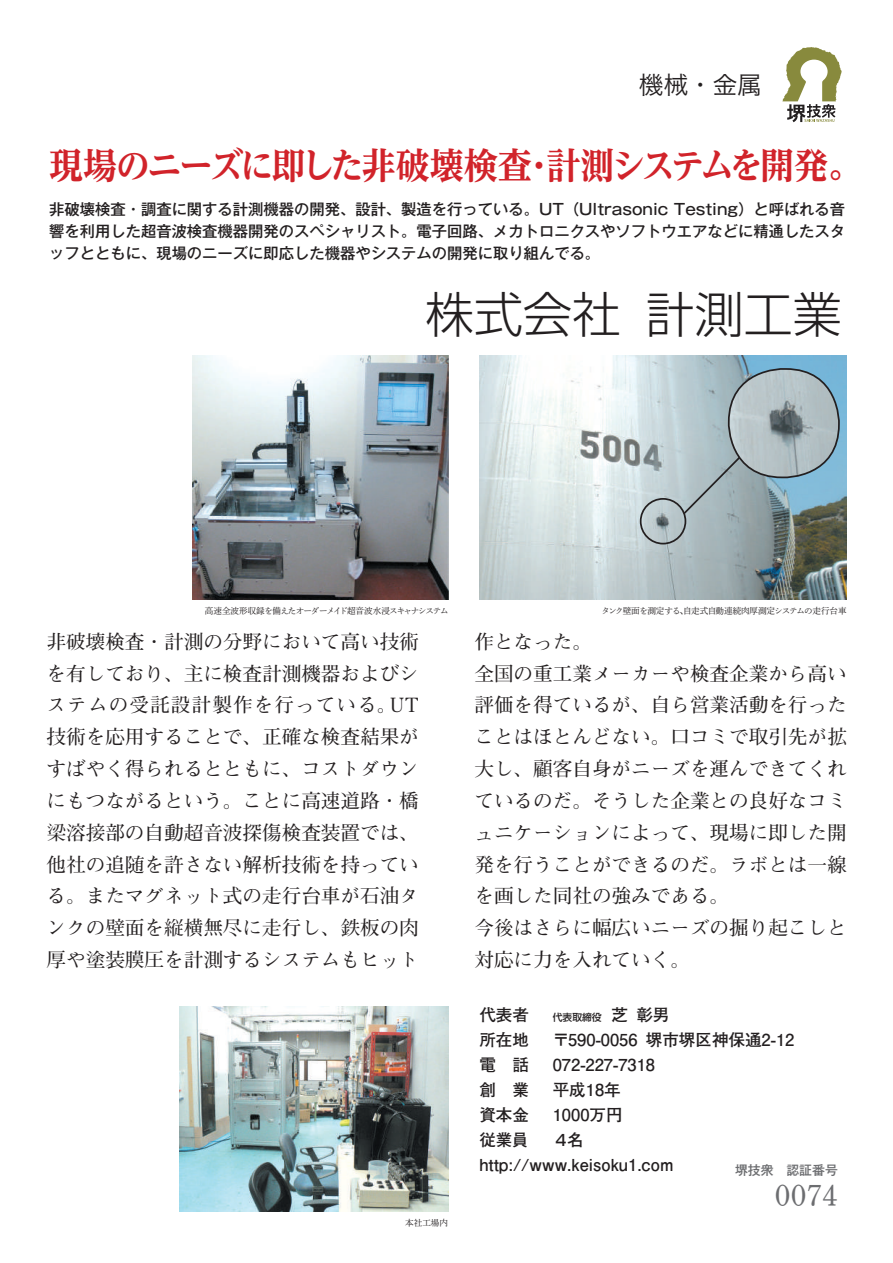
<style>
.page{position:relative;width:893px;height:1263px;background:#fff}
.page>*{position:absolute;margin:0;border:0;box-sizing:border-box;transform-origin:0 0}
.t1{font:48.9px "Shin Go Pr 6 N Light 90 pv RKSJ H";color:#231f20}
.t2{font:36.15px "Reim Yonz Pr 6 Ex Bold 90 pv RKSJ H";letter-spacing:-.075em;color:#d1232a;scale:.94 1}
.t3{font:30.6px "P Shuei Min Pr 6 N L 90 pv RKSJ H";color:#6c6d70}
.t4{font:24.45px "Hira Kaku Std N W3 90 pv RKSJ H";color:#231f20}
.t5{font:19.65px/31.8px "Futo Min A101 Pr 6 N Bold 90 pv RKSJ H";color:#231f20;text-align:justify}
.t6{font:16.5px/25px "Futo Go B101 Pr 6 N Bold 90 pv RKSJ H";color:#231f20}
.t7{font:15.3px/22px "Gothic MB101 Pr 6 N Medium 90 pv RKSJ H";color:#231f20;text-align:justify}
.t8{font:12.9px "Gothic MB101 Pr 6 N Medium 90 pv RKSJ H";color:#6c6d70}
.t9{font:9.75px "Shin Go Pr 6 N Medium 90 pv RKSJ H";color:#231f20}
.t10{font:8.55px "P Shuei Min Pr 6 N L 90 pv RKSJ H";letter-spacing:-.06em;color:#231f20}
.s1{font-family:"Futo Go B101 Pr 6 N Bold 90 pv RKSJ H";font-size:16.5px}
</style>
<div class="page">
<img style="left:193px;top:356px;width:255px;height:243px">
<img style="left:479px;top:356px;width:367px;height:243px">
<img style="left:180px;top:1006px;width:268px;height:205px">
<svg style="left:782px;top:47px;width:59px;height:75px"></svg>
<div style="left:639px;top:498px;width:47px;height:46px;border:2px solid #231f20;border-radius:50%"></div>
<svg style="left:681px;top:453px;width:62px;height:63px;background:#a4b4b9"></svg>
<img style="left:728px;top:369px;width:110px;height:108px;border-radius:53px">
<div style="left:727px;top:368px;width:112px;height:110px;border:2px solid #231f20;border-radius:53px"></div>
<p class="t4" style="left:639px;top:76px;width:124px">機械・金属</p>
<h2 class="t2" style="left:49px;top:152px;width:866px">現場のニーズに即した非破壊検査・計測システムを開発。</h2>
<p class="t7" style="left:49px;top:200px;width:797px">非破壊検査・調査に関する計測機器の開発、設計、製造を行っている。UT（Ultrasonic Testing）と呼ばれる音響を利用した超音波検査機器開発のスペシャリスト。電子回路、メカトロニクスやソフトウエアなどに精通したスタッフとともに、現場のニーズに即応した機器やシステムの開発に取り組んでる。</p>
<h1 class="t1" style="left:425px;top:296px;width:418px">株式会社 計測工業</h1>
<p class="t10" style="left:205px;top:607px;width:245px">高速全波形収録を備えたオーダーメイド超音波水浸スキャナシステム</p>
<p class="t10" style="left:601px;top:607px;width:246px">タンク壁面を測定する、自走式自動連続肉厚測定システムの走行台車</p>
<p class="t5" style="left:47px;top:628px;width:374px">非破壊検査・計測の分野において高い技術を有しており、主に検査計測機器およびシステムの受託設計製作を行っている。UT技術を応用することで、正確な検査結果がすばやく得られるとともに、コストダウンにもつながるという。ことに高速道路・橋梁溶接部の自動超音波探傷検査装置では、他社の追随を許さない解析技術を持っている。またマグネット式の走行台車が石油タンクの壁面を縦横無尽に走行し、鉄板の肉厚や塗装膜圧を計測するシステムもヒット</p>
<p class="t5" style="left:474px;top:628px;width:374px;text-align:left">作となった。<br>全国の重工業メーカーや検査企業から高い評価を得ているが、自ら営業活動を行ったことはほとんどない。口コミで取引先が拡大し、顧客自身がニーズを運んできてくれているのだ。そうした企業との良好なコミュニケーションによって、現場に即した開発を行うことができるのだ。ラボとは一線を画した同社の強みである。<br>今後はさらに幅広いニーズの掘り起こしと対応に力を入れていく。</p>
<p class="t10" style="left:405px;top:1219px;width:44px">本社工場内</p>
<p class="t6" style="left:479px;top:1004px;width:51px">代表者</p>
<p class="t9" style="left:552px;top:1013px;width:118px">代表取締役　<span class="s1">芝 彰男</span></p>
<p class="t6" style="left:479px;top:1029px;width:51px">所在地</p>
<p class="t6" style="left:552px;top:1029px;width:243px">〒590-0056 堺市堺区神保通2-12</p>
<p class="t6" style="left:479px;top:1054px;width:51px">電　話</p>
<p class="t6" style="left:552px;top:1054px;width:104px">072-227-7318</p>
<p class="t6" style="left:479px;top:1079px;width:51px">創　業</p>
<p class="t6" style="left:552px;top:1079px;width:69px">平成18年</p>
<p class="t6" style="left:479px;top:1105px;width:51px">資本金</p>
<p class="t6" style="left:552px;top:1105px;width:71px">1000万円</p>
<p class="t6" style="left:479px;top:1130px;width:50px">従業員</p>
<p class="t6" style="left:479px;top:1130px;width:196px;text-indent:73px">４名http://www.keisoku1.com</p>
<p class="t8" style="left:735px;top:1165px;width:104px">堺技衆　認証番号</p>
<h3 class="t3" style="left:774px;top:1184px;width:64px">0074</h3>
</div>
